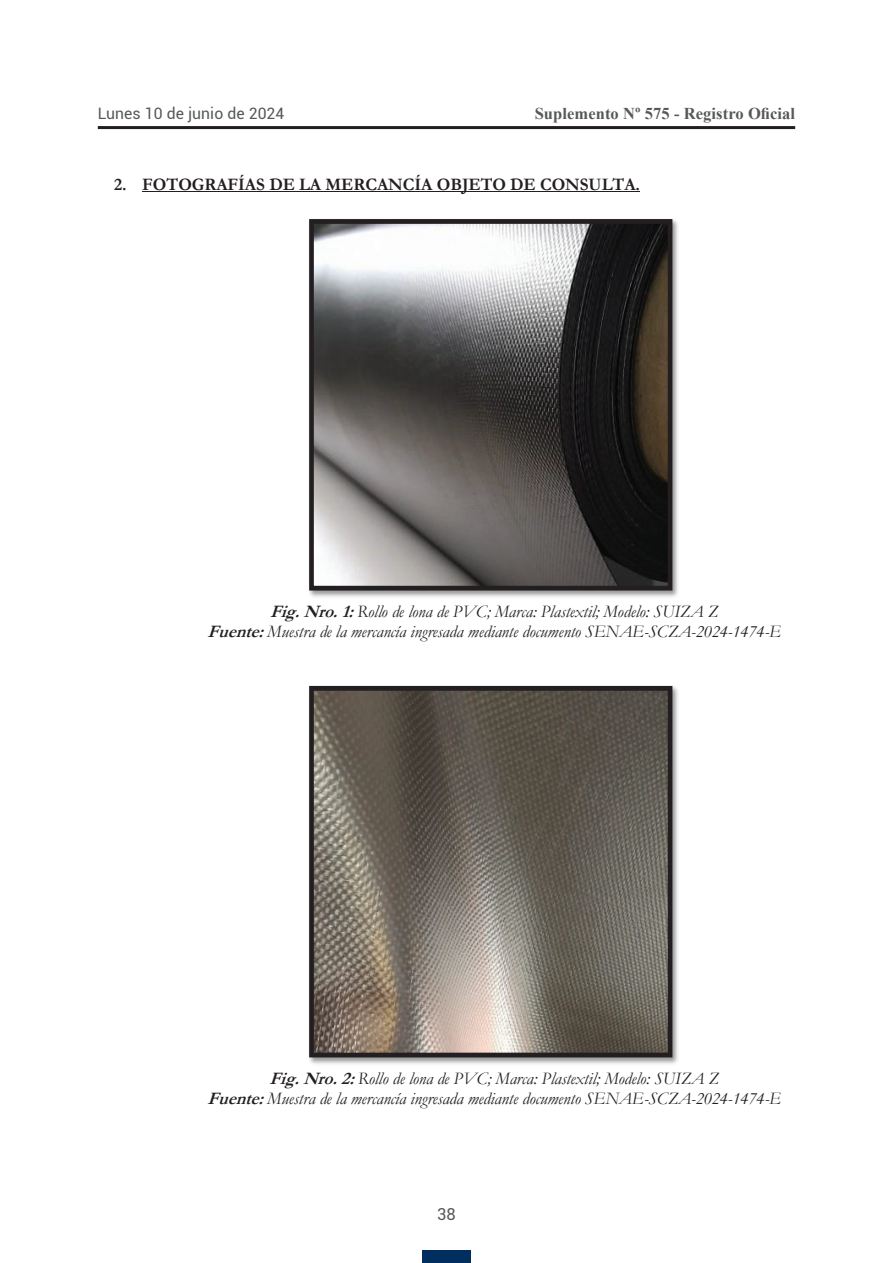
<style>
.page{position:relative;width:893px;height:1263px;background:#fff}
.page>*{position:absolute;margin:0;border:0;box-sizing:border-box;transform-origin:0 0}
.t1{font:italic 17.55px/19.8px "Garamond";color:#231f20;text-align:center}
.t2{font:700 17.55px "Garamond";color:#231f20}
.t3{font:700 16.5px "Times New Roman";letter-spacing:.005em;color:#57585a}
.t4{font:16.5px "Roboto";color:#57585a}
.t5{font:15.75px "Roboto";letter-spacing:.005em;color:#57585a}
.s1{font-weight:700}
</style>
<div class="page">
<hr style="left:98px;top:126px;width:697px;height:3px;background:#231f20">
<div style="left:422px;top:1250px;width:49px;height:13px;background:#002e5e"></div>
<hr style="left:142px;top:191px;width:498px;height:1px;background:#231f20">
<img style="left:309px;top:219px;width:369px;height:378px">
<img style="left:315px;top:225px;width:351px;height:359px">
<div style="left:309px;top:219px;width:363px;height:371px;border:5px solid #231f20"></div>
<img style="left:309px;top:685px;width:369px;height:379px">
<img style="left:315px;top:692px;width:351px;height:359px">
<div style="left:309px;top:686px;width:363px;height:371px;border:5px solid #231f20"></div>
<p class="t5" style="left:98px;top:102px;width:188px">Lunes 10 de junio de 2024</p>
<p class="t3" style="left:535px;top:102px;width:262px">Suplemento Nº 575 - Registro Oficial</p>
<p class="t2" style="left:114px;top:172px;width:528px">2. FOTOGRAFÍAS DE LA MERCANCÍA OBJETO DE CONSULTA.</p>
<p class="t1" style="left:208px;top:601px;width:575px"><span class="s1">Fig.Nro.1:</span>Rollo de lona de PVC; Marca: Plastextil; Modelo: SUIZA Z<br><span class="s1">Fuente:</span>Muestra de la mercancía ingresada mediante documento SENAE-SCZA-2024-1474-E</p>
<p class="t1" style="left:208px;top:1068px;width:575px"><span class="s1">Fig.Nro.2:</span>Rollo de lona de PVC; Marca: Plastextil; Modelo: SUIZA Z<br><span class="s1">Fuente:</span>Muestra de la mercancía ingresada mediante documento SENAE-SCZA-2024-1474-E</p>
<p class="t4" style="left:437px;top:1203px;width:20px">38</p>
</div>
